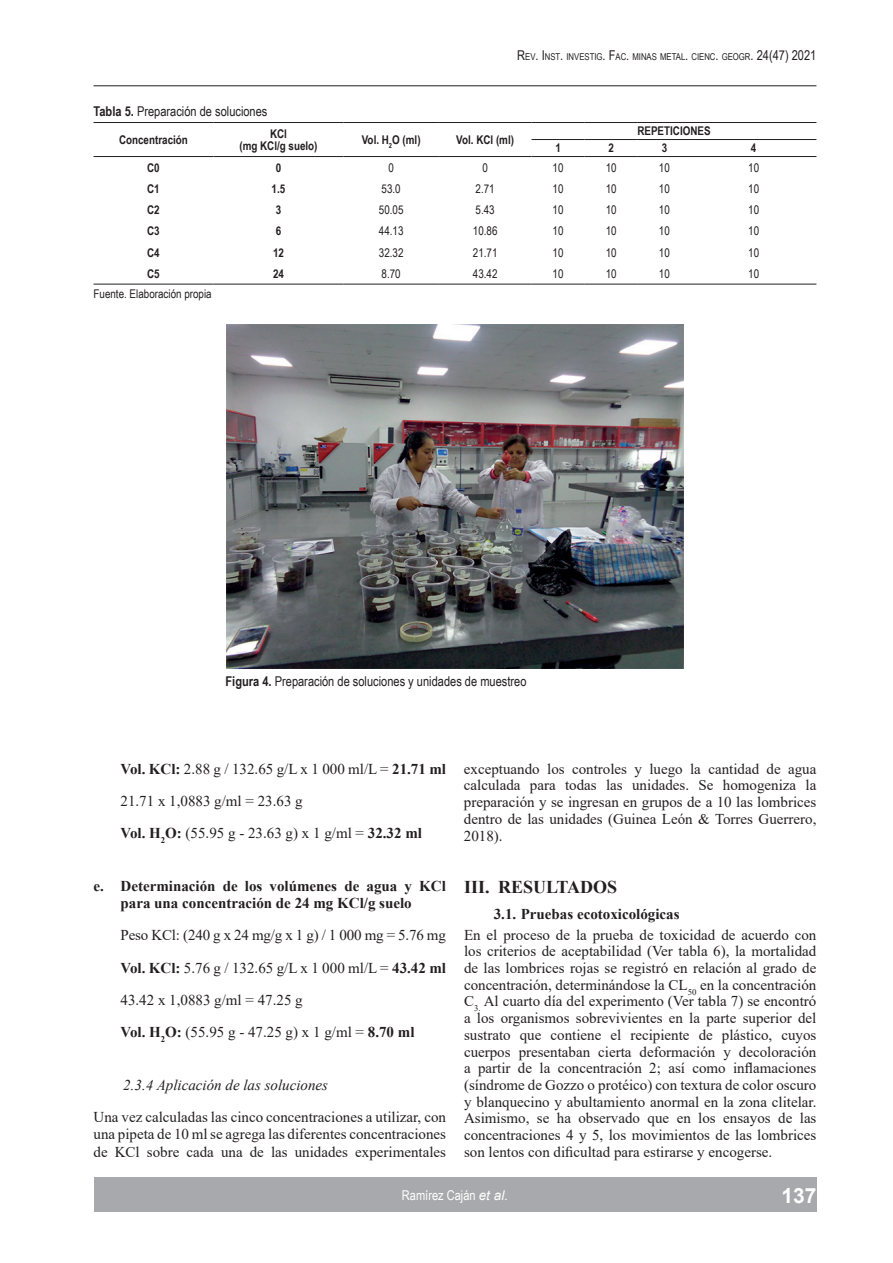
<style>
.page{position:relative;width:893px;height:1263px;background:#fff}
.page>*{position:absolute;margin:0;border:0;box-sizing:border-box;transform-origin:0 0}
.t1{font:700 21px "Arial";color:#fff}
.t2{font:700 18px "Times New Roman";color:#231f20}
.t3{font:15px/16.6px "Times New Roman";color:#231f20;text-align:justify}
.t4{font:700 15px/17.2px "Times New Roman";color:#231f20;text-align:center}
.t5{font:italic 15px "Times New Roman";color:#231f20}
.t6{font:13.5px "Arial Narrow";color:#231f20}
.t7{font:13.5px "Arial Narrow";color:#fff}
.t8{font:12px "Arial Narrow";color:#231f20}
.t9{font:700 12px/12px "Arial Narrow";color:#231f20;text-align:center}
.t10{font:9.45px "Arial Narrow";color:#231f20}
.s1{font-size:13.5px}
.s2{font-weight:700}
.s3{font-family:"Arial";font-style:italic}
</style>
<div class="page">
<div style="left:94px;top:1178px;width:722px;height:34px;background:#a8a9ad"></div>
<hr style="left:94px;top:85px;width:722px;height:1px;background:#231f20">
<hr style="left:94px;top:122px;width:119px;height:1px;background:#231f20">
<hr style="left:213px;top:122px;width:131px;height:1px;background:#231f20">
<hr style="left:344px;top:122px;width:95px;height:1px;background:#231f20">
<hr style="left:439px;top:122px;width:92px;height:1px;background:#231f20">
<hr style="left:531px;top:122px;width:54px;height:1px;background:#231f20">
<hr style="left:585px;top:122px;width:53px;height:1px;background:#231f20">
<hr style="left:638px;top:122px;width:53px;height:1px;background:#231f20">
<hr style="left:691px;top:122px;width:125px;height:1px;background:#231f20">
<hr style="left:94px;top:156px;width:119px;height:1px;background:#231f20">
<hr style="left:213px;top:156px;width:131px;height:1px;background:#231f20">
<hr style="left:344px;top:156px;width:95px;height:1px;background:#231f20">
<hr style="left:439px;top:156px;width:92px;height:1px;background:#231f20">
<hr style="left:531px;top:156px;width:54px;height:1px;background:#231f20">
<hr style="left:585px;top:156px;width:53px;height:1px;background:#231f20">
<hr style="left:638px;top:156px;width:53px;height:1px;background:#231f20">
<hr style="left:691px;top:156px;width:125px;height:1px;background:#231f20">
<hr style="left:94px;top:284px;width:119px;height:1px;background:#231f20">
<hr style="left:213px;top:284px;width:131px;height:1px;background:#231f20">
<hr style="left:344px;top:284px;width:95px;height:1px;background:#231f20">
<hr style="left:439px;top:284px;width:92px;height:1px;background:#231f20">
<hr style="left:531px;top:284px;width:54px;height:1px;background:#231f20">
<hr style="left:585px;top:284px;width:53px;height:1px;background:#231f20">
<hr style="left:638px;top:284px;width:53px;height:1px;background:#231f20">
<hr style="left:691px;top:284px;width:125px;height:1px;background:#231f20">
<hr style="left:531px;top:139px;width:54px;height:1px;background:#231f20">
<hr style="left:585px;top:139px;width:53px;height:1px;background:#231f20">
<hr style="left:638px;top:139px;width:53px;height:1px;background:#231f20">
<hr style="left:691px;top:139px;width:125px;height:1px;background:#231f20">
<img style="left:226px;top:325px;width:458px;height:343px">
<p class="t10" style="left:517px;top:50px;width:301px"><span class="s1">R</span>EV<span class="s1">. I</span>NST<span class="s1">.</span> INVESTIG<span class="s1">. F</span>AC<span class="s1">.</span> MINAS METAL<span class="s1">.</span> CIENC<span class="s1">.</span> GEOGR<span class="s1">. 24(47) 2021</span></p>
<p class="t6" style="left:94px;top:101px;width:175px"><span class="s2">Tabla 5.</span> Preparación de soluciones</p>
<p class="t9" style="left:119px;top:133px;width:70px">Concentración</p>
<p class="t9" style="left:239px;top:127px;width:80px">KCl<br>(mg KCl/g suelo)</p>
<p class="t9" style="left:362px;top:133px;width:60px">Vol. H<sub>2</sub>O (ml)</p>
<p class="t9" style="left:456px;top:133px;width:59px">Vol. KCl (ml)</p>
<p class="t9" style="left:637px;top:125px;width:75px">REPETICIONES</p>
<p class="t9" style="left:555px;top:141px;width:7px">1</p>
<p class="t9" style="left:608px;top:141px;width:7px">2</p>
<p class="t9" style="left:662px;top:141px;width:7px">3</p>
<p class="t9" style="left:751px;top:141px;width:7px">4</p>
<p class="t9" style="left:147px;top:161px;width:14px">C0</p>
<p class="t9" style="left:276px;top:161px;width:7px">0</p>
<p class="t8" style="left:388px;top:159px;width:7px">0</p>
<p class="t8" style="left:482px;top:159px;width:7px">0</p>
<p class="t8" style="left:553px;top:159px;width:12px">10</p>
<p class="t8" style="left:606px;top:159px;width:12px">10</p>
<p class="t8" style="left:659px;top:159px;width:12px">10</p>
<p class="t8" style="left:748px;top:159px;width:12px">10</p>
<p class="t9" style="left:147px;top:182px;width:14px">C1</p>
<p class="t9" style="left:272px;top:182px;width:15px">1.5</p>
<p class="t8" style="left:382px;top:180px;width:21px">53.0</p>
<p class="t8" style="left:476px;top:180px;width:21px">2.71</p>
<p class="t8" style="left:553px;top:180px;width:12px">10</p>
<p class="t8" style="left:606px;top:180px;width:12px">10</p>
<p class="t8" style="left:659px;top:180px;width:12px">10</p>
<p class="t8" style="left:748px;top:180px;width:12px">10</p>
<p class="t9" style="left:147px;top:203px;width:14px">C2</p>
<p class="t9" style="left:276px;top:203px;width:7px">3</p>
<p class="t8" style="left:379px;top:201px;width:26px">50.05</p>
<p class="t8" style="left:476px;top:201px;width:21px">5.43</p>
<p class="t8" style="left:553px;top:201px;width:12px">10</p>
<p class="t8" style="left:606px;top:201px;width:12px">10</p>
<p class="t8" style="left:659px;top:201px;width:12px">10</p>
<p class="t8" style="left:748px;top:201px;width:12px">10</p>
<p class="t9" style="left:147px;top:224px;width:14px">C3</p>
<p class="t9" style="left:276px;top:224px;width:7px">6</p>
<p class="t8" style="left:379px;top:222px;width:26px">44.13</p>
<p class="t8" style="left:473px;top:222px;width:26px">10.86</p>
<p class="t8" style="left:553px;top:222px;width:12px">10</p>
<p class="t8" style="left:606px;top:222px;width:12px">10</p>
<p class="t8" style="left:659px;top:222px;width:12px">10</p>
<p class="t8" style="left:748px;top:222px;width:12px">10</p>
<p class="t9" style="left:147px;top:246px;width:14px">C4</p>
<p class="t9" style="left:273px;top:246px;width:12px">12</p>
<p class="t8" style="left:379px;top:244px;width:26px">32.32</p>
<p class="t8" style="left:473px;top:244px;width:26px">21.71</p>
<p class="t8" style="left:553px;top:244px;width:12px">10</p>
<p class="t8" style="left:606px;top:244px;width:12px">10</p>
<p class="t8" style="left:659px;top:244px;width:12px">10</p>
<p class="t8" style="left:748px;top:244px;width:12px">10</p>
<p class="t9" style="left:147px;top:267px;width:14px">C5</p>
<p class="t9" style="left:273px;top:267px;width:12px">24</p>
<p class="t8" style="left:382px;top:265px;width:21px">8.70</p>
<p class="t8" style="left:473px;top:265px;width:26px">43.42</p>
<p class="t8" style="left:553px;top:265px;width:12px">10</p>
<p class="t8" style="left:606px;top:265px;width:12px">10</p>
<p class="t8" style="left:659px;top:265px;width:12px">10</p>
<p class="t8" style="left:748px;top:265px;width:12px">10</p>
<p class="t8" style="left:94px;top:285px;width:120px">Fuente. Elaboración propia</p>
<p class="t6" style="left:226px;top:671px;width:302px"><span class="s2">Figura 4.</span> Preparación de soluciones y unidades de muestreo</p>
<p class="t3" style="left:121px;top:752px;width:327px;line-height:32.2px;text-align:left"><span class="s2">Vol. KCl:</span> 2.88 g / 132.65 g/L x 1 000 ml/L = <span class="s2">21.71 ml<br></span>21.71 x 1,0883 g/ml = 23.63 g<br><span class="s2">Vol. H</span><sub>2</sub><span class="s2">O:</span> (55.95 g - 23.63 g) x 1 g/ml = <span class="s2">32.32 ml</span></p>
<p class="t4" style="left:94px;top:877px;width:354px">e. Determinación de los volúmenes de agua y KCl para una concentración de 24 mg KCl/g suelo</p>
<p class="t3" style="left:121px;top:919px;width:327px;line-height:32.2px;text-align:left">Peso KCl: (240 g x 24 mg/g x 1 g) / 1 000 mg = 5.76 mg <span class="s2">Vol. KCl:</span> 5.76 g / 132.65 g/L x 1 000 ml/L = <span class="s2">43.42 ml </span>43.42 x 1,0883 g/ml = 47.25 g<br><span class="s2">Vol. H</span><sub>2</sub><span class="s2">O:</span> (55.95 g - 47.25 g) x 1 g/ml = <span class="s2">8.70 ml</span></p>
<p class="t5" style="left:123px;top:1074px;width:206px">2.3.4 Aplicación de las soluciones</p>
<p class="t3" style="left:94px;top:1108px;width:354px;line-height:17.2px">Una vez calculadas las cinco concentraciones a utilizar, con una pipeta de 10 ml se agrega las diferentes concentraciones de KCl sobre cada una de las unidades experimentales</p>
<p class="t3" style="left:464px;top:760px;width:354px">exceptuando los controles y luego la cantidad de agua calculada para todas las unidades. Se homogeniza la preparación y se ingresan en grupos de a 10 las lombrices dentro de las unidades (Guinea León &amp; Torres Guerrero, 2018).</p>
<p class="t2" style="left:464px;top:874px;width:155px">III. RESULTADOS</p>
<p class="t4" style="left:494px;top:904px;width:187px">3.1. Pruebas ecotoxicológicas</p>
<p class="t3" style="left:464px;top:926px;width:354px">En el proceso de la prueba de toxicidad de acuerdo con los criterios de aceptabilidad (Ver tabla 6), la mortalidad de las lombrices rojas se registró en relación al grado de concentración, determinándose la CL<sub>50</sub> en la concentración C<sub>3.</sub> Al cuarto día del experimento (Ver tabla 7) se encontró a los organismos sobrevivientes en la parte superior del sustrato que contiene el recipiente de plástico, cuyos cuerpos presentaban cierta deformación y decoloración a partir de la concentración 2; así como inflamaciones (síndrome de Gozzo o protéico) con textura de color oscuro y blanquecino y abultamiento anormal en la zona clitelar.<br>Asimismo, se ha observado que en los ensayos de las concentraciones 4 y 5, los movimientos de las lombrices son lentos con dificultad para estirarse y encogerse.</p>
<p class="t7" style="left:402px;top:1185px;width:108px">Ramírez Caján <span class="s3">et al.</span></p>
<h1 class="t1" style="left:781px;top:1180px;width:37px">137</h1>
</div>
